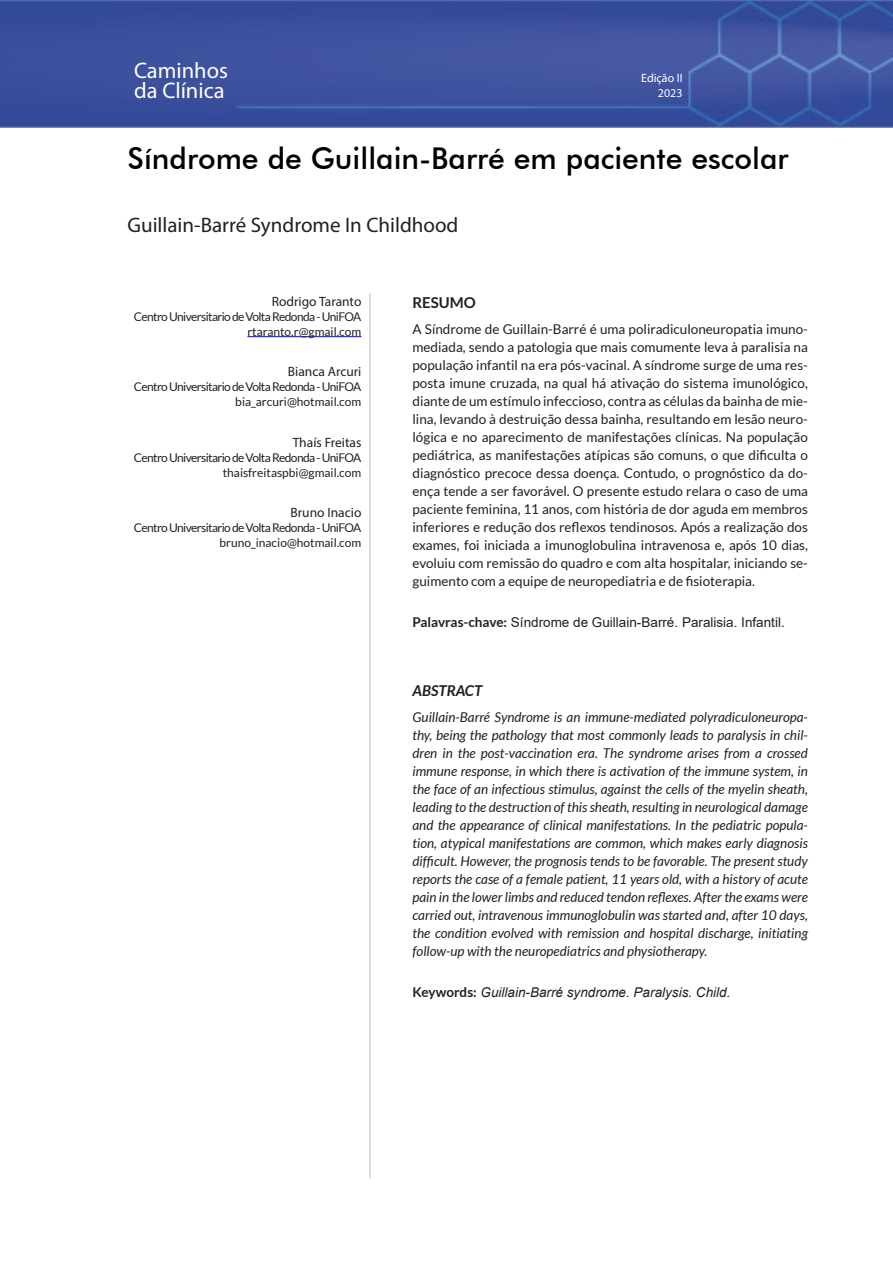
<style>
.page{position:relative;width:893px;height:1263px;background:#fff}
.page>*{position:absolute;margin:0;border:0;box-sizing:border-box;transform-origin:0 0}
.t1{font:500 30px "Futura BT";color:#000}
.t2{font:22.5px/19.5px "Myriad Pro";color:#fff}
.t3{font:21px "Myriad Pro";color:#231f20}
.t4{font:italic 700 15px "Lato";color:#231f20}
.t5{font:700 15px "Lato";color:#231f20}
.t6{font:italic 13.5px/18px "Lato";color:#231f20;text-align:justify}
.t7{font:13.5px/18px "Lato";color:#231f20;text-align:justify}
.t8{font:13.5px "Arial";color:#231f20}
.t9{font:13.5px "Myriad Pro";color:#231f20}
.t10{font:italic 13.5px "Arial";color:#231f20}
.t11{font:12px/15px "Lato";letter-spacing:-.05em;color:#231f20;text-align:right}
.t12{font:12px/14.4px "Myriad Pro";color:#fff;text-align:right}
.s1{font-family:"Lato";font-weight:700}
.s2{font-family:"Lato";font-weight:700;font-style:normal}
</style>
<div class="page">
<img style="left:0;top:0;width:893px;height:128px">
<hr style="left:369px;top:293px;width:2px;height:885px;background:#d1d2d4">
<hr style="left:247px;top:336px;width:114px;height:1px;background:#00f">
<h2 class="t2" style="left:134px;top:61px;width:96px">Caminhos da Clínica</h2>
<p class="t12" style="left:641px;top:71px;width:43px">Edição II<br>2023</p>
<h1 class="t1" style="left:128px;top:140px;width:662px">Síndrome de Guillain-Barré em paciente escolar</h1>
<h3 class="t3" style="left:128px;top:212px;width:332px">Guillain-Barré Syndrome In Childhood</h3>
<p class="t9" style="left:272px;top:293px;width:91px">Rodrigo Taranto</p>
<p class="t11" style="left:134px;top:309px;width:229px">Centro Universitario de Volta Redonda - UniFOA rtaranto.r@gmail.com</p>
<p class="t9" style="left:288px;top:363px;width:75px">Bianca Arcuri</p>
<p class="t11" style="left:134px;top:379px;width:229px">Centro Universitario de Volta Redonda - UniFOA bia_arcuri@hotmail.com</p>
<p class="t9" style="left:293px;top:434px;width:70px">Thaís Freitas</p>
<p class="t11" style="left:134px;top:450px;width:229px">Centro Universitario de Volta Redonda - UniFOA thaisfreitaspbi@gmail.com</p>
<p class="t9" style="left:291px;top:504px;width:72px">Bruno Inacio</p>
<p class="t11" style="left:134px;top:520px;width:229px">Centro Universitario de Volta Redonda - UniFOA bruno_inacio@hotmail.com</p>
<p class="t5" style="left:412px;top:294px;width:65px">RESUMO</p>
<p class="t7" style="left:412px;top:320px;width:397px">A Síndrome de Guillain-Barré é uma poliradiculoneuropatia imuno&shy;mediada, sendo a patologia que mais comumente leva à paralisia na população infantil na era pós-vacinal. A síndrome surge de uma res&shy;posta imune cruzada, na qual há ativação do sistema imunológico, diante de um estímulo infeccioso, contra as células da bainha de mie&shy;lina, levando à destruição dessa bainha, resultando em lesão neuro&shy;lógica e no aparecimento de manifestações clínicas. Na população pediátrica, as manifestações atípicas são comuns, o que dificulta o diagnóstico precoce dessa doença. Contudo, o prognóstico da do&shy;ença tende a ser favorável. O presente estudo relara o caso de uma paciente feminina, 11 anos, com história de dor aguda em membros inferiores e redução dos reflexos tendinosos. Após a realização dos exames, foi iniciada a imunoglobulina intravenosa e, após 10 dias, evoluiu com remissão do quadro e com alta hospitalar, iniciando se&shy;guimento com a equipe de neuropediatria e de fisioterapia.</p>
<p class="t8" style="left:412px;top:613px;width:374px"><span class="s1">Palavras-chave:</span> Síndrome de Guillain-Barré. Paralisia. Infantil.</p>
<p class="t4" style="left:412px;top:682px;width:71px">ABSTRACT</p>
<p class="t6" style="left:412px;top:709px;width:397px">Guillain-Barré Syndrome is an immune-mediated polyradiculoneuropa&shy;thy, being the pathology that most commonly leads to paralysis in chil&shy;dren in the post-vaccination era. The syndrome arises from a crossed immune response, in which there is activation of the immune system, in the face of an infectious stimulus, against the cells of the myelin sheath, leading to the destruction of this sheath, resulting in neurological damage and the appearance of clinical manifestations. In the pediatric popula&shy;tion, atypical manifestations are common, which makes early diagnosis difficult. However, the prognosis tends to be favorable. The present study reports the case of a female patient, 11 years old, with a history of acute pain in the lower limbs and reduced tendon reflexes. After the exams were carried out, intravenous immunoglobulin was started and, after 10 days, the condition evolved with remission and hospital discharge, initiating follow-up with the neuropediatrics and physiotherapy.</p>
<p class="t10" style="left:412px;top:983px;width:319px"><span class="s2">Keywords:</span> Guillain-Barré syndrome. Paralysis. Child.</p>
</div>
